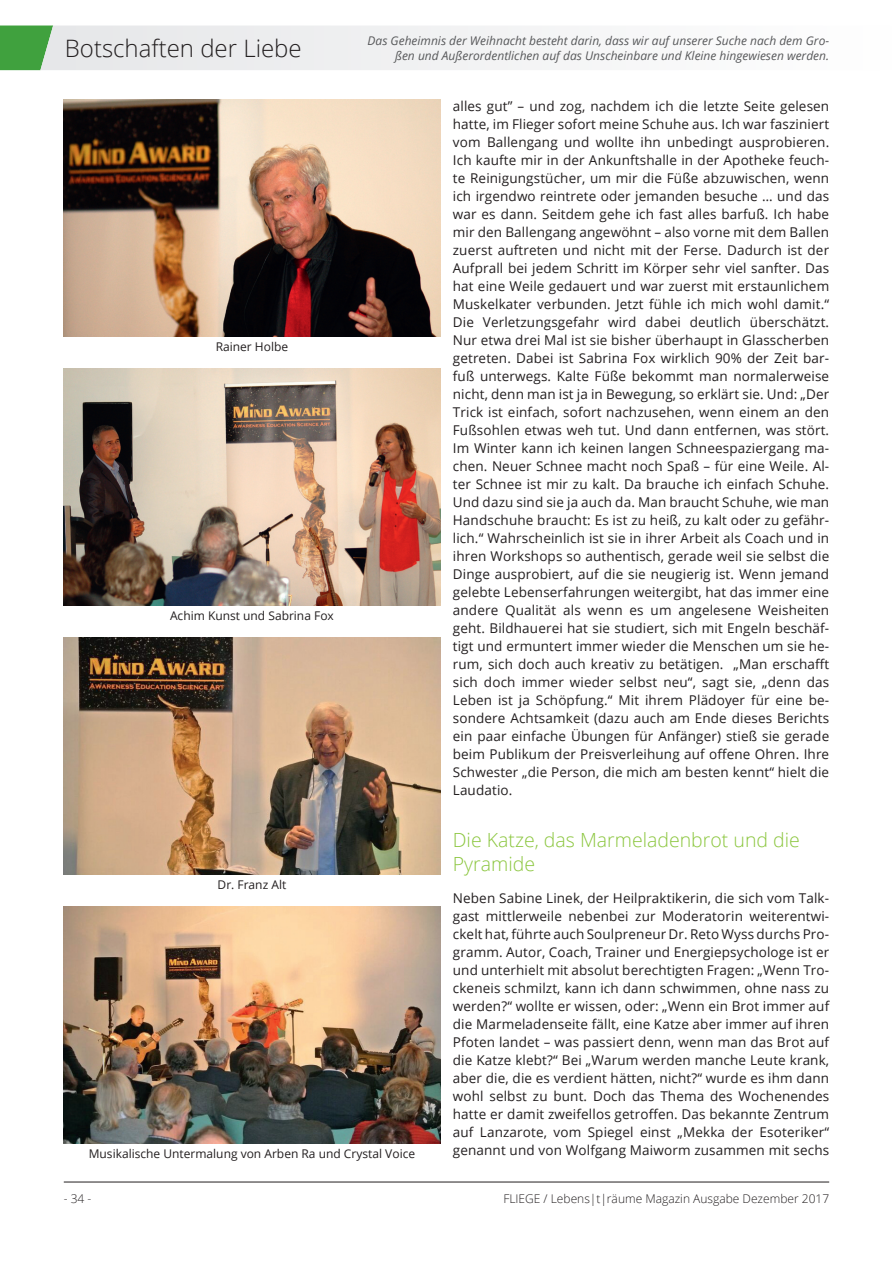
<style>
.page{position:relative;width:893px;height:1263px;background:#fff}
.page>*{position:absolute;margin:0;border:0;box-sizing:border-box;transform-origin:0 0}
.t1{font:300 24px "Open Sans";color:#231f20}
.t2{font:300 19.5px/24px "Open Sans";color:#8bc63e}
.t3{font:13.5px/18px "Open Sans";letter-spacing:.01em;color:#231f20;text-align:justify}
.t4{font:italic 12px/14.4px "Open Sans";color:#57585a;text-align:right}
.t5{font:12px "Open Sans";color:#231f20}
.t6{font:300 12px "Open Sans";color:#231f20}
</style>
<div class="page">
<hr style="left:64px;top:1182px;width:765px;height:1px;background:#231f20">
<svg style="left:0;top:26px;width:555px;height:44px"></svg>
<img style="left:64px;top:100px;width:376px;height:237px">
<img style="left:64px;top:637px;width:376px;height:237px">
<img style="left:64px;top:368px;width:376px;height:238px">
<img style="left:64px;top:906px;width:376px;height:237px">
<h1 class="t1" style="left:65px;top:31px;width:238px">Botschaften der Liebe</h1>
<p class="t4" style="left:368px;top:33px;width:463px">Das Geheimnis der Weihnacht besteht darin, dass wir auf unserer Suche nach dem Gro&shy;ßen und Außerordentlichen auf das Unscheinbare und Kleine hingewiesen werden.</p>
<p class="t5" style="left:216px;top:338px;width:74px">Rainer Holbe</p>
<p class="t5" style="left:170px;top:607px;width:165px">Achim Kunst und Sabrina Fox</p>
<p class="t5" style="left:218px;top:876px;width:70px">Dr. Franz Alt</p>
<p class="t5" style="left:89px;top:1145px;width:328px">Musikalische Untermalung von Arben Ra und Crystal Voice</p>
<p class="t3" style="left:453px;top:96px;width:378px">alles gut” – und zog, nachdem ich die letzte Seite gelesen hatte, im Flieger sofort meine Schuhe aus. Ich war fasziniert vom Ballengang und wollte ihn unbedingt ausprobieren.<br>Ich kaufte mir in der Ankunftshalle in der Apotheke feuch&shy;te Reinigungstücher, um mir die Füße abzuwischen, wenn ich irgendwo reintrete oder jemanden besuche … und das war es dann. Seitdem gehe ich fast alles barfuß. Ich habe mir den Ballengang angewöhnt – also vorne mit dem Ballen zuerst auftreten und nicht mit der Ferse. Dadurch ist der Aufprall bei jedem Schritt im Körper sehr viel sanfter. Das hat eine Weile gedauert und war zuerst mit erstaunlichem Muskelkater verbunden. Jetzt fühle ich mich wohl damit.“ Die Verletzungsgefahr wird dabei deutlich überschätzt.<br>Nur etwa drei Mal ist sie bisher überhaupt in Glasscherben getreten. Dabei ist Sabrina Fox wirklich 90% der Zeit bar&shy;fuß unterwegs. Kalte Füße bekommt man normalerweise nicht, denn man ist ja in Bewegung, so erklärt sie. Und: „Der Trick ist einfach, sofort nachzusehen, wenn einem an den Fußsohlen etwas weh tut. Und dann entfernen, was stört.<br>Im Winter kann ich keinen langen Schneespaziergang ma&shy;chen. Neuer Schnee macht noch Spaß – für eine Weile. Al&shy;ter Schnee ist mir zu kalt. Da brauche ich einfach Schuhe.<br>Und dazu sind sie ja auch da. Man braucht Schuhe, wie man Handschuhe braucht: Es ist zu heiß, zu kalt oder zu gefähr&shy;lich.“ Wahrscheinlich ist sie in ihrer Arbeit als Coach und in ihren Workshops so authentisch, gerade weil sie selbst die Dinge ausprobiert, auf die sie neugierig ist. Wenn jemand gelebte Lebenserfahrungen weitergibt, hat das immer eine andere Qualität als wenn es um angelesene Weisheiten geht. Bildhauerei hat sie studiert, sich mit Engeln beschäf&shy;tigt und ermuntert immer wieder die Menschen um sie he&shy;rum, sich doch auch kreativ zu betätigen. „Man erschafft sich doch immer wieder selbst neu“, sagt sie, „denn das Leben ist ja Schöpfung.“ Mit ihrem Plädoyer für eine be&shy;sondere Achtsamkeit (dazu auch am Ende dieses Berichts ein paar einfache Übungen für Anfänger) stieß sie gerade beim Publikum der Preisverleihung auf offene Ohren. Ihre Schwester „die Person, die mich am besten kennt“ hielt die Laudatio.</p>
<h2 class="t2" style="left:453px;top:827px;width:349px">Die Katze, das Marmeladenbrot und die<br>Pyramide</h2>
<p class="t3" style="left:453px;top:888px;width:378px">Neben Sabine Linek, der Heilpraktikerin, die sich vom Talk&shy;gast mittlerweile nebenbei zur Moderatorin weiterentwi&shy;ckelt hat, führte auch Soulpreneur Dr. Reto Wyss durchs Pro&shy;gramm. Autor, Coach, Trainer und Energiepsychologe ist er und unterhielt mit absolut berechtigten Fragen: „Wenn Tro&shy;ckeneis schmilzt, kann ich dann schwimmen, ohne nass zu werden?“ wollte er wissen, oder: „Wenn ein Brot immer auf die Marmeladenseite fällt, eine Katze aber immer auf ihren Pfoten landet – was passiert denn, wenn man das Brot auf die Katze klebt?“ Bei „Warum werden manche Leute krank, aber die, die es verdient hätten, nicht?“ wurde es ihm dann wohl selbst zu bunt. Doch das Thema des Wochenendes hatte er damit zweifellos getroffen. Das bekannte Zentrum auf Lanzarote, vom Spiegel einst „Mekka der Esoteriker“ genannt und von Wolfgang Maiworm zusammen mit sechs</p>
<p class="t6" style="left:64px;top:1190px;width:29px">- 34 -</p>
<p class="t6" style="left:503px;top:1190px;width:327px">FLIEGE / Lebens|t|räume Magazin Ausgabe Dezember 2017</p>
</div>
